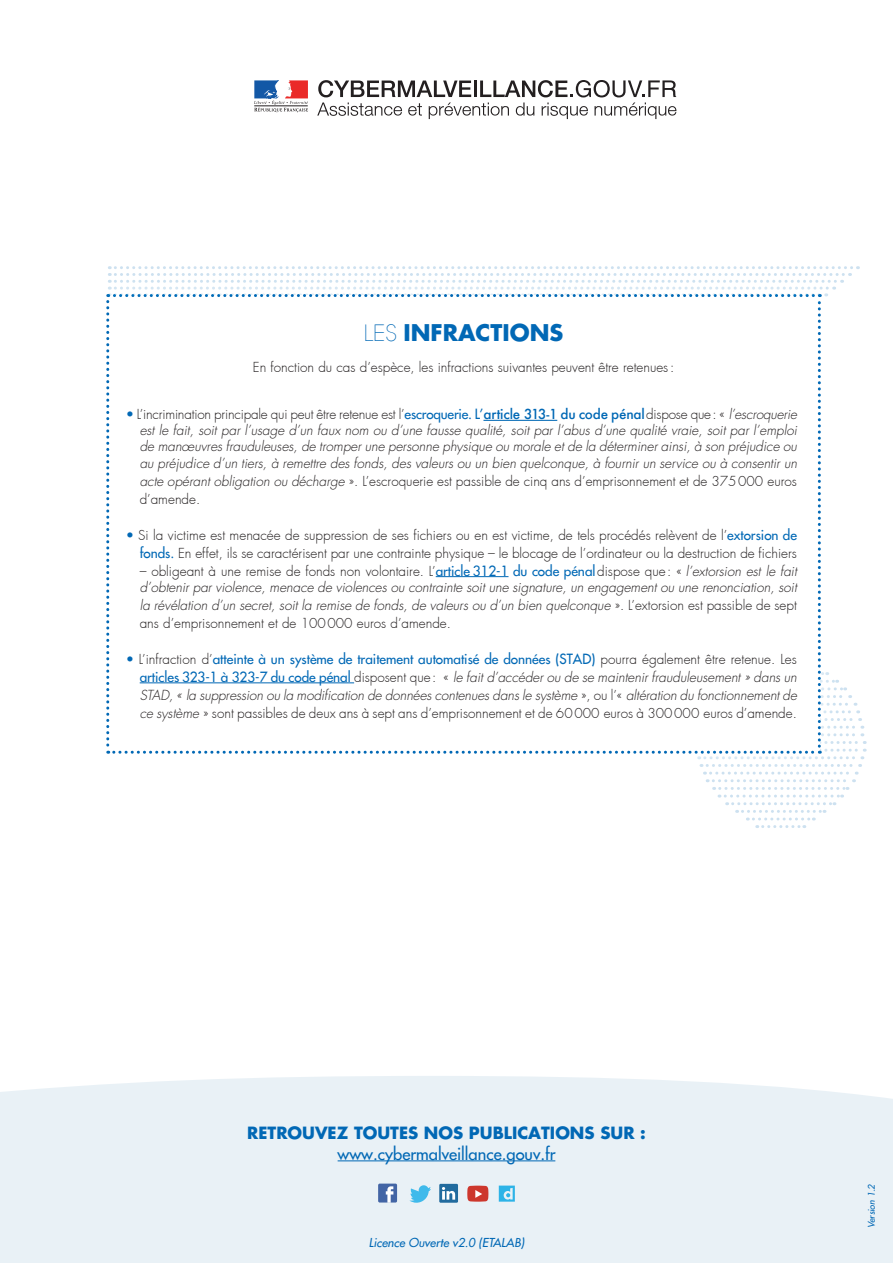
<style>
.page{position:relative;width:893px;height:1263px;background:#fff}
.page>*{position:absolute;margin:0;border:0;box-sizing:border-box;transform-origin:0 0}
.t1{font:700 22.5px "Futura";color:#0168b5}
.t2{font:700 16.5px "Futura";color:#0168b5}
.t3{font:500 16.5px "Futura Std";color:#0168b5}
.t4{font:italic 300 13.5px/16.2px "Futura Std";color:#231f20;text-align:justify}
.t5{font:300 13.5px/18px "Futura";color:#231f20}
.t6{font:italic 12px "Futura 2";color:#0168b5}
.t7{font:italic 9px "Futura 2";color:#0168b5}
.s1{font-family:"Avant Garde LT";font-weight:200}
.s2{font-weight:500;font-style:normal;color:#0168b5}
.s3{font-family:"Futura";font-style:normal}
.s4{font-family:"Futura";font-weight:500;font-style:normal;color:#0168b5}
.s5{font-family:"Futura Std";font-style:italic}
.s6{font-family:"Futura Std";font-weight:500;color:#0168b5}
</style>
<div class="page">
<svg style="left:106px;top:266px;width:759px;height:562px"></svg>
<hr style="left:483px;top:420px;width:74px;height:1px;background:#0168b5">
<hr style="left:436px;top:576px;width:72px;height:1px;background:#0168b5">
<hr style="left:140px;top:682px;width:214px;height:1px;background:#0168b5">
<svg style="left:254px;top:80px;width:54px;height:32px"></svg>
<svg style="left:317px;top:80px;width:359px;height:39px"></svg>
<div style="left:0;top:1076px;width:893px;height:187px;background:#e9f1f6"></div>
<hr style="left:338px;top:1160px;width:217px;height:1px;background:#0168b5">
<div style="left:378px;top:1183px;width:19px;height:19px;background:#4365a5;border-radius:2px"></div>
<svg style="left:386px;top:1186px;width:7px;height:17px"></svg>
<svg style="left:409px;top:1185px;width:22px;height:18px"></svg>
<div style="left:439px;top:1184px;width:19px;height:19px;background:#216b9e"></div>
<svg style="left:442px;top:1187px;width:13px;height:12px"></svg>
<svg style="left:467px;top:1185px;width:21px;height:17px"></svg>
<svg style="left:499px;top:1185px;width:16px;height:17px"></svg>
<p class="t1" style="left:364px;top:317px;width:201px"><span class="s1">LES</span> INFRACTIONS</p>
<p class="t5" style="left:253px;top:358px;width:423px">En fonction du cas d’espèce, les infractions suivantes peuvent être retenues:</p>
<p class="t4" style="left:140px;top:406px;width:659px;text-indent:-14px"><span class="s2">•</span> <span class="s3">L’incrimination principale qui peut être retenue est l’</span><span class="s2">escroquerie. L’</span><span class="s4">article 313-1 du code pénal</span><span class="s3">dispose que: «</span> l’escroquerie est le fait, soit par l’usage d’un faux nom ou d’une fausse qualité, soit par l’abus d’une qualité vraie, soit par l’emploi de manœuvres frauduleuses, de tromper une personne physique ou morale et de la déterminer ainsi, à son préjudice ou au préjudice d’un tiers, à remettre des fonds, des valeurs ou un bien quelconque, à fournir un service ou à consentir un</p>
<p class="t5" style="left:140px;top:472px;width:659px"><span class="s5">acte opérant obligation ou décharge</span> ». L’escroquerie est passible de cinq ans d’emprisonnement et de 375000 euros d’amende.</p>
<p class="t5" style="left:126px;top:526px;width:672px;text-align:right"><span class="s6">•</span> Si la victime est menacée de suppression de ses fichiers ou en est victime, de tels procédés relèvent de l’<span class="s6">extorsion de fonds.</span> En effet, ils se caractérisent par une contrainte physique – le blocage de l’ordinateur ou la destruction de fichiers</p>
<p class="t4" style="left:140px;top:563px;width:659px"><span class="s3">– obligeant à une remise de fonds non volontaire. L’</span><span class="s2">article 312-1 du code pénal</span><span class="s3">dispose que: «</span> l’extorsion est le fait d’obtenir par violence, menace de violences ou contrainte soit une signature, un engagement ou une renonciation, soit</p>
<p class="t5" style="left:140px;top:596px;width:659px"><span class="s5">la révélation d’un secret, soit la remise de fonds, de valeurs ou d’un bien quelconque</span> ». L’extorsion est passible de sept ans d’emprisonnement et de 100000 euros d’amende.</p>
<p class="t4" style="left:140px;top:650px;width:659px;line-height:18px;text-indent:-14px"><span class="s2">•</span> <span class="s3">L’infraction d’</span><span class="s2">atteinte à un système de traitement automatisé de données (STAD)</span> <span class="s3">pourra également être retenue. Les </span><span class="s2">articles 323-1 à 323-7 du code pénal</span> <span class="s3">disposent que: «</span> le fait d’accéder ou de se maintenir frauduleusement » dans un STAD, « la suppression ou la modification de données contenues dans le système <span class="s3">», ou l’«</span> altération du fonctionnement de ce système <span class="s3">» sont passibles de deux ans à sept ans d’emprisonnement et de 60000 euros à 300000 euros d’amende.</span></p>
<p class="t2" style="left:247px;top:1121px;width:400px">RETROUVEZ TOUTES NOS PUBLICATIONS SUR :</p>
<p class="t3" style="left:338px;top:1143px;width:219px">www.cybermalveillance.gouv.fr</p>
<p class="t6" style="left:369px;top:1234px;width:157px">Licence Ouverte v2.0 (ETALAB)</p>
<p class="t7" style="left:866px;top:1228px;width:45px;rotate:-90deg">Version 1.2</p>
</div>
